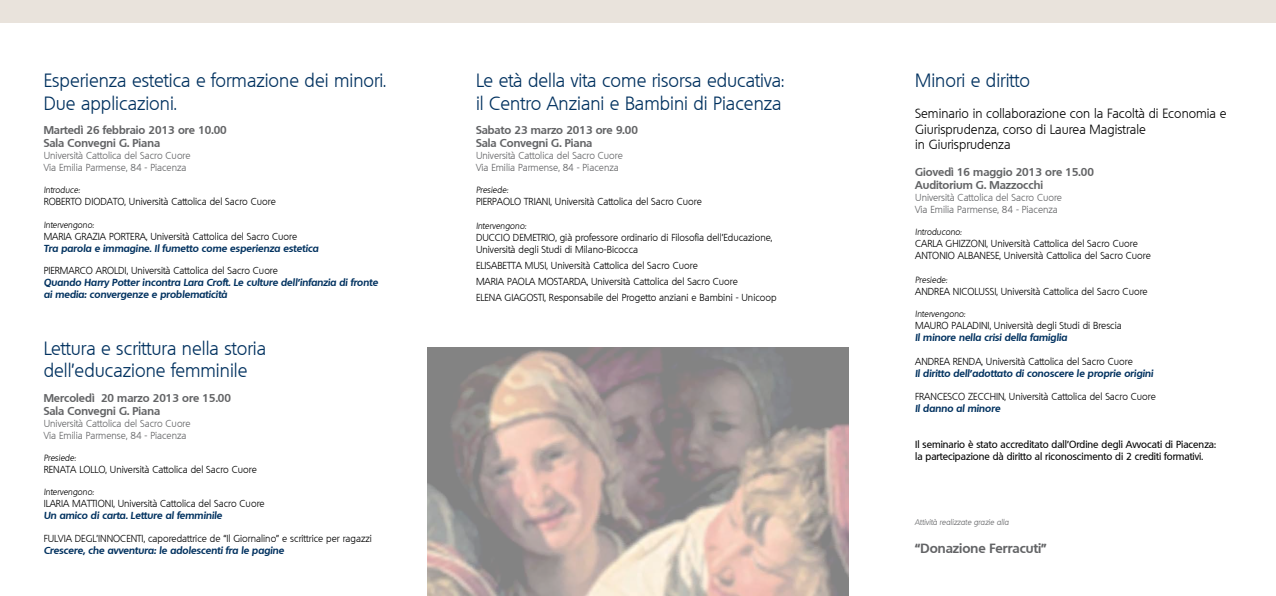
<style>
.page{position:relative;width:1276px;height:596px;background:#fff}
.page>*{position:absolute;margin:0;border:0;box-sizing:border-box;transform-origin:0 0}
.t1{font:300 18.7px/22.4px "Quebec";color:#00315f}
.t2{font:300 13px/15.6px "Quebec";color:#000}
.t3{font:700 13px "Quebec";color:#636466}
.t4{font:700 11px/13.2px "Quebec";color:#636466}
.t5{font:500 10px/12px "Quebec";color:#000}
.t6{font:300 9.9px/11.9px "Quebec";color:#000}
.t7{font:italic 700 9.9px/11.9px "Quebec";color:#00315f}
.t8{font:300 9.9px/11.9px "Quebec";color:#636466}
.t9{font:italic 300 8.8px "Quebec";color:#000}
.t10{font:italic 300 8px "Quebec";color:#636466}
</style>
<div class="page">
<img style="left:427px;top:347px;width:422px;height:248px">
<div style="left:0;top:0;width:1276px;height:23px;background:#e9e3dc"></div>
<h1 class="t1" style="left:44px;top:69px;width:344px">Esperienza estetica e formazione dei minori.<br>Due applicazioni.</h1>
<p class="t4" style="left:44px;top:123px;width:185px">Martedì 26 febbraio 2013 ore 10.00<br>Sala Convegni G. Piana</p>
<p class="t8" style="left:44px;top:149px;width:148px">Università Cattolica del Sacro Cuore<br>Via Emilia Parmense, 84 - Piacenza</p>
<p class="t9" style="left:44px;top:184px;width:38px">Introduce:</p>
<p class="t6" style="left:44px;top:196px;width:234px">ROBERTO DIODATO, Università Cattolica del Sacro Cuore</p>
<p class="t9" style="left:44px;top:219px;width:52px">Intervengono:</p>
<p class="t6" style="left:44px;top:230px;width:15px">Maria</p>
<p class="t6" style="left:75px;top:230px;width:46px">Grazia Portera</p>
<p class="t6" style="left:146px;top:230px;width:153px">, Università Cattolica del Sacro Cuore</p>
<p class="t7" style="left:44px;top:241px;width:276px">Tra parola e immagine. Il fumetto come esperienza estetica</p>
<p class="t6" style="left:44px;top:264px;width:12px">Piermarco</p>
<p class="t6" style="left:96px;top:264px;width:184px">Aroldi, Università Cattolica del Sacro Cuore</p>
<p class="t7" style="left:44px;top:276px;width:336px">Quando Harry Potter incontra Lara Croft. Le culture dell’infanzia di fronte ai media: convergenze e problematicità</p>
<h1 class="t1" style="left:44px;top:336px;width:224px">Lettura e scrittura nella storia dell’educazione femminile</h1>
<p class="t4" style="left:44px;top:390px;width:189px">Mercoledì 20 marzo 2013 ore 15.00<br>Sala Convegni G. Piana</p>
<p class="t8" style="left:44px;top:417px;width:148px">Università Cattolica del Sacro Cuore<br>Via Emilia Parmense, 84 - Piacenza</p>
<p class="t9" style="left:44px;top:452px;width:34px">Presiede:</p>
<p class="t6" style="left:44px;top:463px;width:12px">Renata</p>
<p class="t6" style="left:79px;top:463px;width:179px">Lo llo, Università Cattolica del Sacro Cuore</p>
<p class="t9" style="left:44px;top:486px;width:52px">Intervengono:</p>
<p class="t6" style="left:44px;top:497px;width:13px">Ilaria</p>
<p class="t6" style="left:72px;top:497px;width:15px">Mattioni</p>
<p class="t6" style="left:113px;top:497px;width:153px">, Università Cattolica del Sacro Cuore</p>
<p class="t7" style="left:44px;top:509px;width:180px">Un amico di carta. Letture al femminile</p>
<p class="t6" style="left:44px;top:532px;width:63px">Fulvia Deg l’Innocenti</p>
<p class="t6" style="left:144px;top:532px;width:230px">, caporedattrice de “Il Giornalino” e scrittrice per ragazzi</p>
<p class="t7" style="left:44px;top:543px;width:242px">Crescere, che avventura: le adolescenti fra le pagine</p>
<h1 class="t1" style="left:476px;top:69px;width:310px">Le età della vita come risorsa educativa: il Centro Anziani e Bambini di Piacenza</h1>
<p class="t4" style="left:476px;top:123px;width:163px">Sabato 23 marzo 2013 ore 9.00<br>Sala Convegni G. Piana</p>
<p class="t8" style="left:476px;top:149px;width:148px">Università Cattolica del Sacro Cuore<br>Via Emilia Parmense, 84 - Piacenza</p>
<p class="t9" style="left:476px;top:184px;width:34px">Presiede:</p>
<p class="t6" style="left:476px;top:196px;width:11px">Pierpao</p>
<p class="t6" style="left:510px;top:196px;width:24px">lo Triani</p>
<p class="t6" style="left:550px;top:196px;width:153px">, Università Cattolica del Sacro Cuore</p>
<p class="t9" style="left:476px;top:220px;width:52px">Intervengono:</p>
<p class="t6" style="left:476px;top:231px;width:13px">Duccio</p>
<p class="t6" style="left:513px;top:231px;width:13px">Demetrio</p>
<p class="t6" style="left:476px;top:231px;width:298px;text-indent:79px">, già professore ordinario di Filosofia dell’Educazione,<br>Università degli Studi di Milano-Bicocca</p>
<p class="t6" style="left:476px;top:259px;width:15px">Elisabetta</p>
<p class="t6" style="left:525px;top:259px;width:174px">Musi, Università Cattolica del Sacro Cuore</p>
<p class="t6" style="left:476px;top:275px;width:15px">Maria</p>
<p class="t6" style="left:507px;top:275px;width:47px">Pao la Mostarda</p>
<p class="t6" style="left:586px;top:275px;width:153px">, Università Cattolica del Sacro Cuore</p>
<p class="t6" style="left:476px;top:291px;width:15px">Elena</p>
<p class="t6" style="left:504px;top:291px;width:13px">Giagosti</p>
<p class="t6" style="left:544px;top:291px;width:234px">, Responsabile del Progetto anziani e Bambini - Unicoop</p>
<h1 class="t1" style="left:915px;top:69px;width:116px">Minori e diritto</h1>
<h2 class="t2" style="left:915px;top:105px;width:313px">Seminario in collaborazione con la Facoltà di Economia e<br>Giurisprudenza, corso di Laurea Magistrale<br>in Giurisprudenza</h2>
<p class="t4" style="left:915px;top:165px;width:180px">Giovedì 16 maggio 2013 ore 15.00<br>Auditorium G. Mazzocchi</p>
<p class="t8" style="left:915px;top:191px;width:148px">Università Cattolica del Sacro Cuore<br>Via Emilia Parmense, 84 - Piacenza</p>
<p class="t9" style="left:915px;top:226px;width:48px">Introducono:</p>
<p class="t6" style="left:915px;top:237px;width:224px">Carla Ghizzoni, Università Cattolica del Sacro Cuore<br>Antonio</p>
<p class="t6" style="left:958px;top:249px;width:17px">Albanese</p>
<p class="t6" style="left:999px;top:249px;width:153px">, Università Cattolica del Sacro Cuore</p>
<p class="t9" style="left:915px;top:274px;width:34px">Presiede:</p>
<p class="t6" style="left:915px;top:285px;width:13px">Andrea</p>
<p class="t6" style="left:953px;top:285px;width:31px">Nicolussi</p>
<p class="t6" style="left:996px;top:285px;width:153px">, Università Cattolica del Sacro Cuore</p>
<p class="t9" style="left:915px;top:308px;width:52px">Intervengono:</p>
<p class="t6" style="left:915px;top:319px;width:16px">Mauro</p>
<p class="t6" style="left:951px;top:319px;width:21px">Paladini</p>
<p class="t6" style="left:989px;top:319px;width:134px">, Università degli Studi di Brescia</p>
<p class="t7" style="left:915px;top:331px;width:153px">Il minore nella crisi della famiglia</p>
<p class="t6" style="left:915px;top:355px;width:13px">Andrea</p>
<p class="t6" style="left:953px;top:355px;width:12px">Renda</p>
<p class="t6" style="left:981px;top:355px;width:153px">, Università Cattolica del Sacro Cuore</p>
<p class="t7" style="left:915px;top:366px;width:239px">Il diritto dell’adottato di conoscere le proprie origini</p>
<p class="t6" style="left:915px;top:390px;width:11px">Francesco</p>
<p class="t6" style="left:968px;top:390px;width:7px">Zecc</p>
<p class="t6" style="left:989px;top:390px;width:168px">hin, Università Cattolica del Sacro Cuore</p>
<p class="t7" style="left:915px;top:402px;width:87px">Il danno al minore</p>
<p class="t5" style="left:915px;top:438px;width:302px">Il seminario è stato accreditato dall’Ordine degli Avvocati di Piacenza: la partecipazione dà diritto al riconoscimento di 2 crediti formativi.</p>
<p class="t10" style="left:915px;top:517px;width:95px">Attività realizzate grazie alla</p>
<h2 class="t3" style="left:915px;top:539px;width:133px">“Donazione Ferracuti”</h2>
</div>
